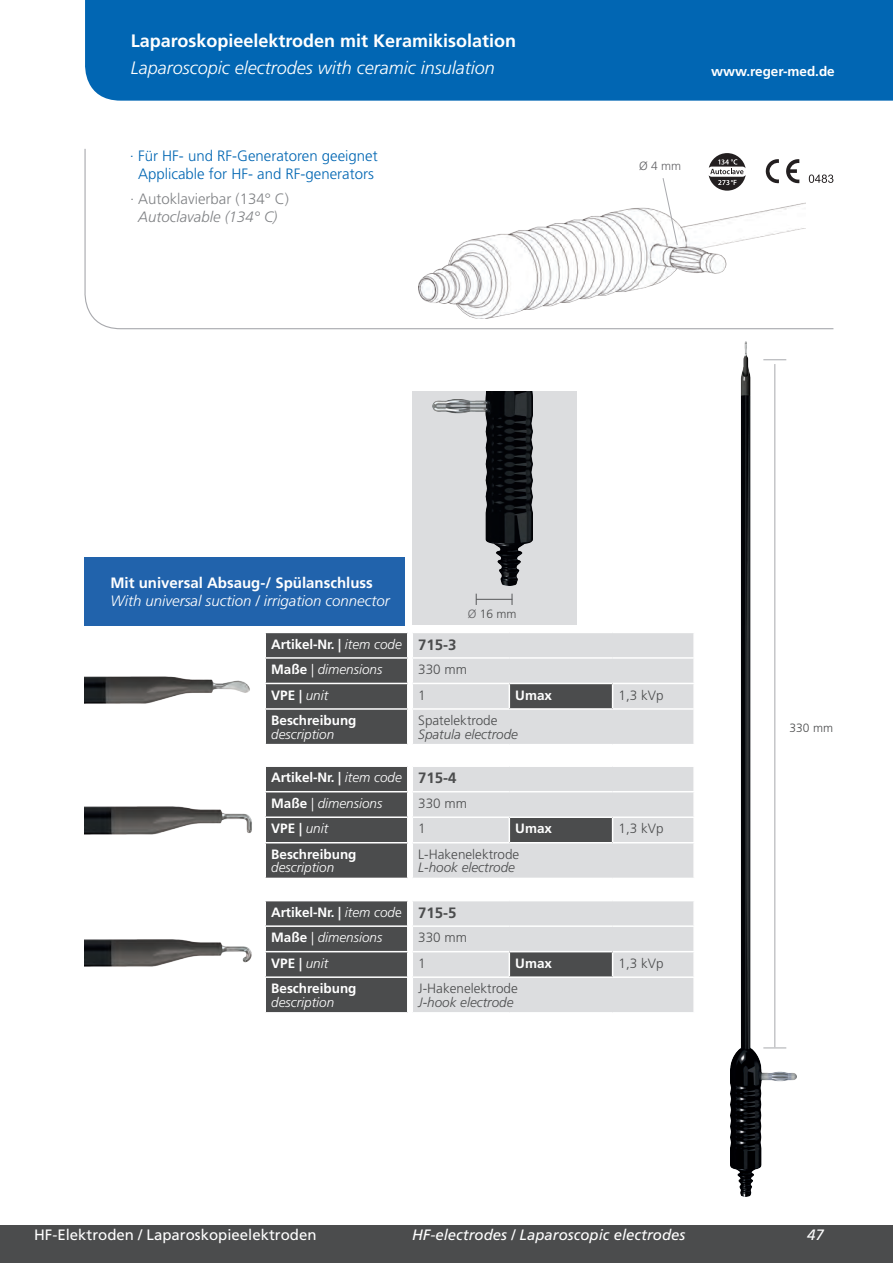
<style>
.page{position:relative;width:893px;height:1263px;background:#fff}
.page>*{position:absolute;margin:0;border:0;box-sizing:border-box;transform-origin:0 0}
.Kopfzeile_E{font:italic 300 18px "Frutiger LT Std";color:#fff}
.Kopfzeile_D{font:700 18px "Frutiger LT Std";color:#fff}
.Produktseite_Text_D{font:300 15px "Frutiger LT Std";color:#0166b3}
.Produktseite_Text_D-2{font:italic 300 15px "Frutiger LT Std";color:#fff}
.t1{font:italic 15px "Frutiger LT Std";color:#fff}
.t2{font:15px "Frutiger LT Std";color:#fff}
.Produktseite_Text_D-3{font:700 15px "Frutiger LT Std";color:#fff}
.Produktseite_Text_E{font:300 15px "Frutiger LT Std";color:#808285}
.Produktseite_Text_E-2{font:italic 300 15px "Frutiger LT Std";color:#808285}
.Artikelnummer{font:700 15px "Frutiger LT Std";color:#4b4c4d}
.Tabelle_E_weiß{font:700 13.5px "Frutiger LT Std";color:#fff}
.Tabelle_text_grau{font:300 13.5px "Frutiger LT Std";color:#4b4c4d}
.Tabelle_E_weiß-2{font:italic 300 13.5px "Frutiger LT Std";color:#fff}
.Tabelle_text_grau-2{font:italic 300 13.5px "Frutiger LT Std";color:#4b4c4d}
.Oben_Webadresse{font:700 13.5px "Frutiger LT Std";color:#fff}
.Tabelle_text_grau-3{font:700 13.5px "Frutiger LT Std";color:#fff}
.Tabelle_text_grau-4{font:300 12px "Frutiger LT Std";color:#4b4c4d}
.Bemaßung{font:300 12px "Frutiger LT Std";color:#636366}
.s1{font-style:italic}
.s2{color:#636366}
.s3{font-weight:300;font-style:italic}
.s4{font-weight:700;font-style:normal}
.s5{font-style:normal}
.s6{font-weight:300}
</style>
<div class="page">
<img style="left:730px;top:341px;width:66px;height:855px">
<div style="left:412px;top:392px;width:165px;height:233px;background:#dcdddf"></div>
<svg style="left:265px;top:632px;width:429px;height:113px;background:#aaabac"></svg>
<hr style="left:412px;top:744px;width:97px;height:1px;background:#fff">
<hr style="left:509px;top:744px;width:104px;height:1px;background:#fff">
<hr style="left:613px;top:744px;width:82px;height:1px;background:#fff">
<svg style="left:265px;top:766px;width:429px;height:112px;background:#a9aaac"></svg>
<svg style="left:265px;top:901px;width:429px;height:112px;background:#adaeb0"></svg>
<hr style="left:264px;top:976px;width:144px;height:2px;background:#fff">
<hr style="left:476px;top:599px;width:36px;height:1px;background:#57585a">
<svg style="left:84px;top:149px;width:750px;height:181px"></svg>
<svg style="left:709px;top:153px;width:37px;height:38px"></svg>
<svg style="left:809px;top:174px;width:24px;height:9px"></svg>
<svg style="left:765px;top:159px;width:14px;height:25px"></svg>
<svg style="left:785px;top:159px;width:14px;height:25px"></svg>
<svg style="left:763px;top:359px;width:23px;height:1px"></svg>
<hr style="left:774px;top:364px;width:1px;height:683px;background:#a8a9ad">
<svg style="left:763px;top:1047px;width:23px;height:1px"></svg>
<div style="left:84px;top:557px;width:321px;height:68px;background:#2163ac"></div>
<img style="left:418px;top:203px;width:388px;height:116px">
<img style="left:433px;top:392px;width:99px;height:194px">
<div style="left:0;top:1225px;width:893px;height:38px;background:#4b4c4d"></div>
<svg style="left:662px;top:177px;width:16px;height:69px"></svg>
<div style="left:85px;top:0;width:808px;height:101px;background:#0166b3"></div>
<img style="left:84px;top:676px;width:166px;height:28px">
<img style="left:84px;top:806px;width:168px;height:29px">
<img style="left:84px;top:939px;width:168px;height:28px">
<p class="Kopfzeile_D" style="left:131px;top:30px;width:387px">Laparoskopieelektroden mit Keramikisolation</p>
<p class="Kopfzeile_E" style="left:131px;top:58px;width:365px">Laparoscopic electrodes with ceramic insulation</p>
<p class="Oben_Webadresse" style="left:711px;top:63px;width:125px">www.reger-med.de</p>
<p class="Produktseite_Text_D" style="left:130px;top:147px;width:250px">· Für HF- und RF-Generatoren geeignet</p>
<p class="Produktseite_Text_D" style="left:138px;top:165px;width:237px">Applicable for HF- and RF-generators</p>
<p class="Produktseite_Text_E" style="left:130px;top:190px;width:161px"><span class="s1">·</span> Autoklavierbar (134° C)</p>
<p class="Produktseite_Text_E-2" style="left:138px;top:208px;width:141px">Autoclavable (134° C)</p>
<p class="Bemaßung" style="left:639px;top:159px;width:43px">Ø 4 mm</p>
<p class="Produktseite_Text_D-3" style="left:110px;top:574px;width:264px">Mit universal Absaug-/ Spülanschluss</p>
<p class="Produktseite_Text_D-2" style="left:110px;top:592px;width:281px">With universal suction / irrigation connector</p>
<p class="Tabelle_text_grau-4" style="left:468px;top:607px;width:50px"><span class="s2">Ø</span> 16 mm</p>
<p class="Tabelle_E_weiß" style="left:271px;top:636px;width:132px">Artikel-Nr. | <span class="s3">item code</span></p>
<p class="Artikelnummer" style="left:418px;top:636px;width:40px">715-3</p>
<p class="Tabelle_E_weiß-2" style="left:271px;top:662px;width:113px"><span class="s4">Maße</span> <span class="s5">|</span> dimensions</p>
<p class="Tabelle_text_grau" style="left:418px;top:662px;width:50px">330 mm</p>
<p class="Tabelle_E_weiß" style="left:271px;top:687px;width:59px">VPE | <span class="s3">unit</span></p>
<p class="Tabelle_text_grau" style="left:418px;top:687px;width:9px">1</p>
<p class="Tabelle_text_grau-3" style="left:515px;top:687px;width:38px">Umax</p>
<p class="Tabelle_text_grau" style="left:619px;top:687px;width:47px">1,3 kVp</p>
<p class="Tabelle_E_weiß" style="left:271px;top:712px;width:87px">Beschreibung</p>
<p class="Tabelle_E_weiß-2" style="left:271px;top:726px;width:65px">description</p>
<p class="Tabelle_text_grau" style="left:418px;top:713px;width:81px">Spatelektrode</p>
<p class="Tabelle_text_grau-2" style="left:418px;top:726px;width:101px">Spatula electrode</p>
<p class="Tabelle_E_weiß" style="left:271px;top:770px;width:132px">Artikel-Nr. | <span class="s3">item code</span></p>
<p class="Artikelnummer" style="left:418px;top:769px;width:40px">715-4</p>
<p class="Tabelle_E_weiß-2" style="left:271px;top:795px;width:113px"><span class="s4">Maße</span> <span class="s5">|</span> dimensions</p>
<p class="Tabelle_text_grau" style="left:418px;top:795px;width:50px">330 mm</p>
<p class="Tabelle_E_weiß" style="left:271px;top:821px;width:59px">VPE | <span class="s3">unit</span></p>
<p class="Tabelle_text_grau" style="left:418px;top:821px;width:9px">1</p>
<p class="Tabelle_text_grau-3" style="left:515px;top:821px;width:38px">Umax</p>
<p class="Tabelle_text_grau" style="left:619px;top:821px;width:47px">1,3 kVp</p>
<p class="Tabelle_E_weiß" style="left:271px;top:846px;width:87px">Beschreibung</p>
<p class="Tabelle_E_weiß-2" style="left:271px;top:860px;width:65px">description</p>
<p class="Tabelle_text_grau" style="left:418px;top:846px;width:103px">L-Hakenelektrode</p>
<p class="Tabelle_text_grau-2" style="left:418px;top:860px;width:98px">L-hook electrode</p>
<p class="Tabelle_E_weiß" style="left:271px;top:904px;width:132px">Artikel-Nr. | <span class="s3">item cod</span><span class="s6">e</span></p>
<p class="Artikelnummer" style="left:418px;top:904px;width:40px">715-5</p>
<p class="Tabelle_E_weiß-2" style="left:271px;top:930px;width:113px"><span class="s4">Maße</span> <span class="s5">|</span> dimensions</p>
<p class="Tabelle_text_grau" style="left:418px;top:930px;width:50px">330 mm</p>
<p class="Tabelle_E_weiß" style="left:271px;top:955px;width:59px">VPE | <span class="s3">unit</span></p>
<p class="Tabelle_text_grau" style="left:418px;top:955px;width:9px">1</p>
<p class="Tabelle_text_grau-3" style="left:515px;top:955px;width:38px">Umax</p>
<p class="Tabelle_text_grau" style="left:619px;top:955px;width:47px">1,3 kVp</p>
<p class="Tabelle_E_weiß" style="left:271px;top:981px;width:87px">Beschreibung</p>
<p class="Tabelle_E_weiß-2" style="left:271px;top:994px;width:65px">description</p>
<p class="Tabelle_text_grau" style="left:418px;top:981px;width:101px">J-Hakenelektrode</p>
<p class="Tabelle_text_grau-2" style="left:418px;top:994px;width:97px">J-hook electrode</p>
<p class="t2" style="left:34px;top:1226px;width:284px">HF-Elektroden / Laparoskopieelektroden</p>
<p class="t1" style="left:412px;top:1226px;width:275px">HF-electrodes / Laparoscopic electrodes</p>
<p class="Tabelle_text_grau-4" style="left:790px;top:721px;width:45px">330 mm</p>
<p class="t1" style="left:807px;top:1226px;width:18px">47</p>
</div>
